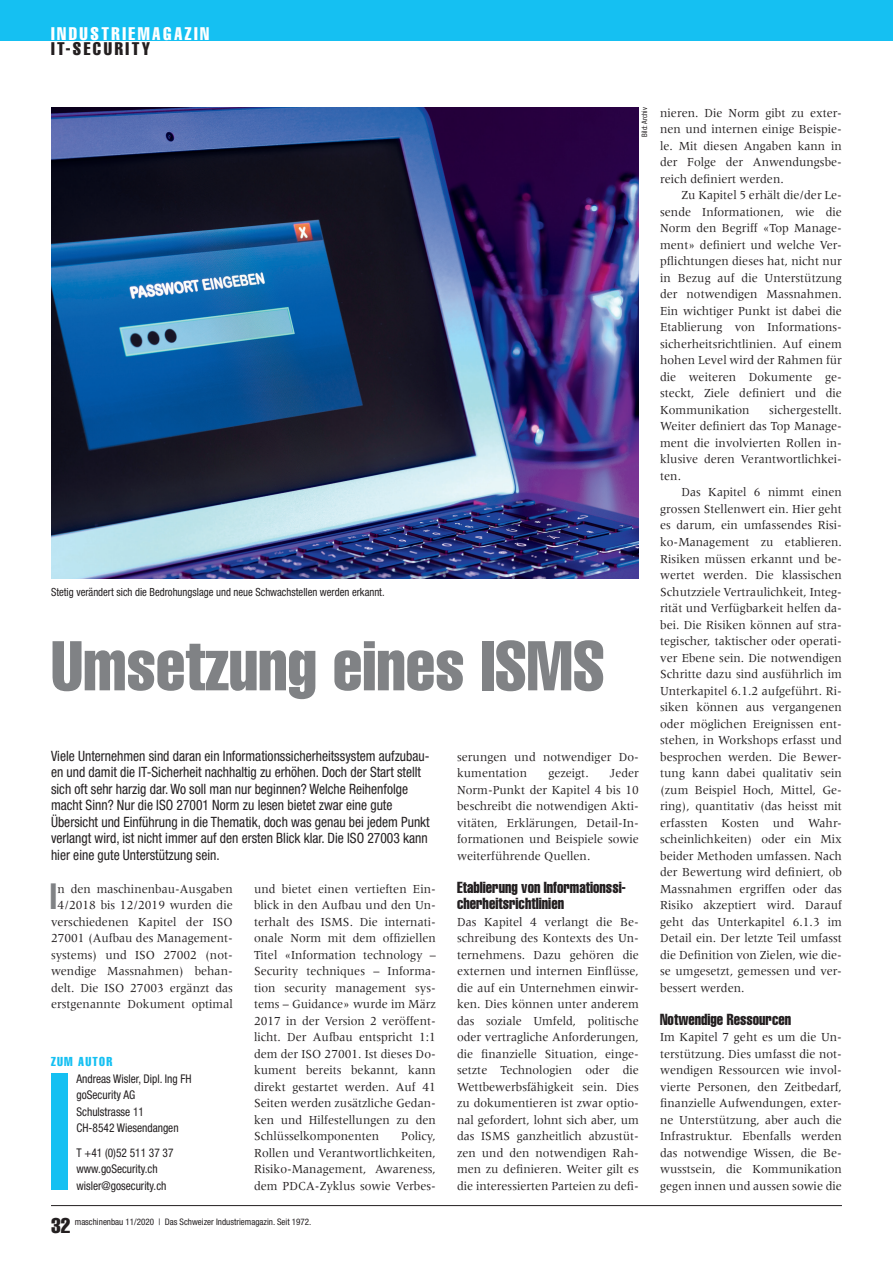
<style>
.page{position:relative;width:893px;height:1263px;background:#fff}
.page>*{position:absolute;margin:0;border:0;box-sizing:border-box;transform-origin:0 0}
.Titel{font:extra-condensed 69px "Helvetica";color:#808285}
.Grundtext_Initiale{font:700 condensed 35.85px "Helvetica Neue";color:#808285;scale:.93 1}
.t1{font:extra-condensed 21px "Helvetica";color:#231f20}
.t2{font:extra-condensed 18px "Helvetica";letter-spacing:.14em;color:#fff}
.t3{font:extra-condensed 18px "Helvetica";letter-spacing:.14em;color:#231f20}
.UT{font:extra-condensed 15.75px/16.5px "Helvetica";color:#231f20;scale:.95 1}
.Lead{font:condensed 14.25px/16.5px "Helvetica Neue";color:#231f20;scale:.95 1}
.Grundtext_Einzug{font:12.75px/16.5px "Meridien LT Std";color:#231f20;text-align:justify;scale:.95 1}
.Grundtext_Initiale-2{font:12.75px/16.5px "Meridien LT Std";color:#231f20;scale:.95 1}
.Grundtext{font:12.75px/16.5px "Meridien LT Std";color:#231f20;text-align:justify;scale:.95 1}
.Adresse_Info{font:extra-condensed 12.75px "Helvetica";letter-spacing:.1em;color:#15c0f2}
.Adresse_Text{font:condensed 12px "Helvetica Neue";color:#231f20;scale:.95 1}
.Bildlegende{font:condensed 11.25px "Helvetica Neue";color:#231f20;scale:.95 1}
.t4{font:condensed 9px "Helvetica Neue";color:#231f20}
.Bildvermerk{font:condensed 7.5px "Helvetica Neue";color:#231f20;scale:.95 1}
</style>
<div class="page">
<div style="left:0;top:0;width:893px;height:40px;background:#15c0f2"></div>
<hr style="left:51px;top:1205px;width:791px;height:1px;background:#231f20">
<div style="left:51px;top:1073px;width:16px;height:116px;background:#15c0f2"></div>
<img style="left:51px;top:108px;width:588px;height:470px">
<p class="t2" style="left:51px;top:23px;width:160px">INDUSTRIEMAGAZIN</p>
<p class="t3" style="left:51px;top:38px;width:101px">IT-SECURITY</p>
<p class="Bildvermerk" style="left:640px;top:137px;width:32px;rotate:-90deg">Bild: Archiv</p>
<p class="Bildlegende" style="left:51px;top:585px;width:353px">Stetig verändert sich die Bedrohungslage und neue Schwachstellen werden erkannt.</p>
<p class="Titel" style="left:51px;top:622px;width:555px">Umsetzung eines ISMS</p>
<p class="Lead" style="left:51px;top:747px;width:400px">Viele Unternehmen sind daran ein Informationssicherheitssystem aufzubau&shy;en und damit die IT-Sicherheit nachhaltig zu erhöhen. Doch der Start stellt sich oft sehr harzig dar. Wo soll man nur beginnen? Welche Reihenfolge macht Sinn? Nur die ISO 27001 Norm zu lesen bietet zwar eine gute Übersicht und Einführung in die Thematik, doch was genau bei jedem Punkt verlangt wird, ist nicht immer auf den ersten Blick klar. Die ISO 27003 kann hier eine gute Unterstützung sein.</p>
<p class="Grundtext_Initiale" style="left:49px;top:874px;width:11px">I</p>
<p class="Grundtext_Initiale-2" style="left:51px;top:880px;width:193px;text-align:center">n den maschinenbau-Ausgaben<br>4/2018 bis 12/2019 wurden die verschiedenen Kapitel der ISO<br>27001 (Aufbau des Management&shy;systems) und ISO 27002 (not&shy;wendige Massnahmen) behan&shy;delt. Die ISO 27003 ergänzt das erstgenannte Dokument optimal</p>
<p class="Grundtext_Initiale-2" style="left:254px;top:880px;width:193px">und bietet einen vertieften Ein&shy;blick in den Aufbau und den Un&shy;terhalt des ISMS. Die internati&shy;onale Norm mit dem offiziellen<br>Titel «Information technology –<br>Security techniques – Informa&shy;tion security management sys&shy;tems – Guidance» wurde im März<br>2017 in der Version 2 veröffent&shy;licht. Der Aufbau entspricht 1:1 dem der ISO 27001. Ist dieses Do&shy;kument bereits bekannt, kann direkt gestartet werden. Auf 41<br>Seiten werden zusätzliche Gedan&shy;ken und Hilfestellungen zu den<br>Schlüsselkomponenten</p>
<p class="Adresse_Info" style="left:51px;top:1053px;width:63px">ZUM AUTOR</p>
<p class="Adresse_Text" style="left:77px;top:1071px;width:123px">Andreas Wisler, Dipl. Ing FH</p>
<p class="Adresse_Text" style="left:77px;top:1088px;width:63px">goSecurity AG</p>
<p class="Adresse_Text" style="left:77px;top:1104px;width:73px">Schulstrasse 11</p>
<p class="Adresse_Text" style="left:77px;top:1121px;width:109px">CH-8542 Wiesendangen</p>
<p class="Adresse_Text" style="left:77px;top:1145px;width:104px">T +41 (0)52 511 37 37</p>
<p class="Adresse_Text" style="left:77px;top:1162px;width:87px">www.goSecurity.ch</p>
<p class="Adresse_Text" style="left:77px;top:1178px;width:96px">wisler@gosecurity.ch</p>
<p class="Grundtext_Initiale-2" style="left:254px;top:1128px;width:193px;text-align:justify;text-indent:147px">Policy, Rollen und Verantwortlichkeiten, Risiko-Management, Awareness, dem PDCA-Zyklus sowie Verbes-</p>
<h3 class="t1" style="left:51px;top:1212px;width:21px">32</h3>
<p class="t4" style="left:75px;top:1216px;width:238px">maschinenbau 11/2020 | Das Schweizer Industriemagazin. Seit 1972.</p>
<p class="Grundtext_Initiale-2" style="left:457px;top:748px;width:193px">serungen und notwendiger Do&shy;kumentation</p>
<p class="Grundtext_Initiale-2" style="left:457px;top:765px;width:193px;text-align:justify;text-indent:153px">Jeder Norm-Punkt der Kapitel 4 bis 10 beschreibt die notwendigen Akti&shy;vitäten, Erklärungen, Detail-In&shy;formationen und Beispiele sowie weiterführende Quellen.</p>
<p class="UT" style="left:457px;top:878px;width:179px">Etablierung von Informationssi&shy;cherheitsrichtlinien</p>
<p class="Grundtext" style="left:457px;top:913px;width:193px">Das Kapitel 4 verlangt die Be&shy;schreibung des Kontexts des Un&shy;ternehmens. Dazu gehören die externen und internen Einflüsse, die auf ein Unternehmen einwir&shy;ken. Dies können unter anderem das soziale Umfeld, politische oder vertragliche Anforderungen, die finanzielle Situation, einge&shy;setzte Technologien oder die Wettbewerbsfähigkeit sein. Dies zu dokumentieren ist zwar optio&shy;nal gefordert, lohnt sich aber, um das ISMS ganzheitlich abzustüt&shy;zen und den notwendigen Rah&shy;men zu definieren. Weiter gilt es die interessierten Parteien zu defi-</p>
<p class="Grundtext_Initiale-2" style="left:548px;top:765px;width:44px">gezeigt.</p>
<p class="Grundtext" style="left:660px;top:105px;width:193px">nieren. Die Norm gibt zu exter&shy;nen und internen einige Beispie&shy;le. Mit diesen Angaben kann in der Folge der Anwendungsbe&shy;reich definiert werden.</p>
<p class="Grundtext_Einzug" style="left:660px;top:187px;width:193px;text-align:left;text-indent:21px">Zu Kapitel 5 erhält die/der Le&shy;sende Informationen, wie die<br>Norm den Begriff «Top Manage&shy;ment» definiert und welche Ver&shy;pflichtungen dieses hat, nicht nur in Bezug auf die Unterstützung der notwendigen Massnahmen.<br>Ein wichtiger Punkt ist dabei die<br>Etablierung von Informations&shy;sicherheitsrichtlinien. Auf einem hohen Level wird der Rahmen für die weiteren Dokumente ge&shy;steckt, Ziele definiert und die<br>Kommunikation</p>
<p class="Grundtext_Einzug" style="left:660px;top:402px;width:193px;text-indent:109px">sichergestellt.<br>Weiter definiert das Top Manage&shy;ment die involvierten Rollen in&shy;klusive deren Verantwortlichkei&shy;ten.</p>
<p class="Grundtext_Einzug" style="left:660px;top:484px;width:193px;text-indent:21px">Das Kapitel 6 nimmt einen grossen Stellenwert ein. Hier geht es darum, ein umfassendes Risi&shy;ko-Management zu etablieren.<br>Risiken müssen erkannt und be&shy;wertet werden. Die klassischen Schutzziele Vertraulichkeit, Integ&shy;rität und Verfügbarkeit helfen da&shy;bei. Die Risiken können auf stra&shy;tegischer, taktischer oder operati&shy;ver Ebene sein. Die notwendigen Schritte dazu sind ausführlich im Unterkapitel 6.1.2 aufgeführt. Ri&shy;siken können aus vergangenen oder möglichen Ereignissen ent&shy;stehen, in Workshops erfasst und besprochen werden. Die Bewer&shy;tung kann dabei qualitativ sein (zum Beispiel Hoch, Mittel, Ge&shy;ring), quantitativ (das heisst mit erfassten Kosten und Wahr&shy;scheinlichkeiten) oder ein Mix beider Methoden umfassen. Nach der Bewertung wird definiert, ob Massnahmen ergriffen oder das Risiko akzeptiert wird. Darauf geht das Unterkapitel 6.1.3 im Detail ein. Der letzte Teil umfasst die Definition von Zielen, wie die&shy;se umgesetzt, gemessen und ver&shy;bessert werden.</p>
<p class="UT" style="left:660px;top:1010px;width:139px">Notwendige Ressourcen</p>
<p class="Grundtext" style="left:660px;top:1029px;width:193px">Im Kapitel 7 geht es um die Un&shy;terstützung. Dies umfasst die not&shy;wendigen Ressourcen wie invol&shy;vierte Personen, den Zeitbedarf, finanzielle Aufwendungen, exter&shy;ne Unterstützung, aber auch die Infrastruktur. Ebenfalls werden das notwendige Wissen, die Be&shy;wusstsein, die Kommunikation gegen innen und aussen sowie die</p>
</div>
